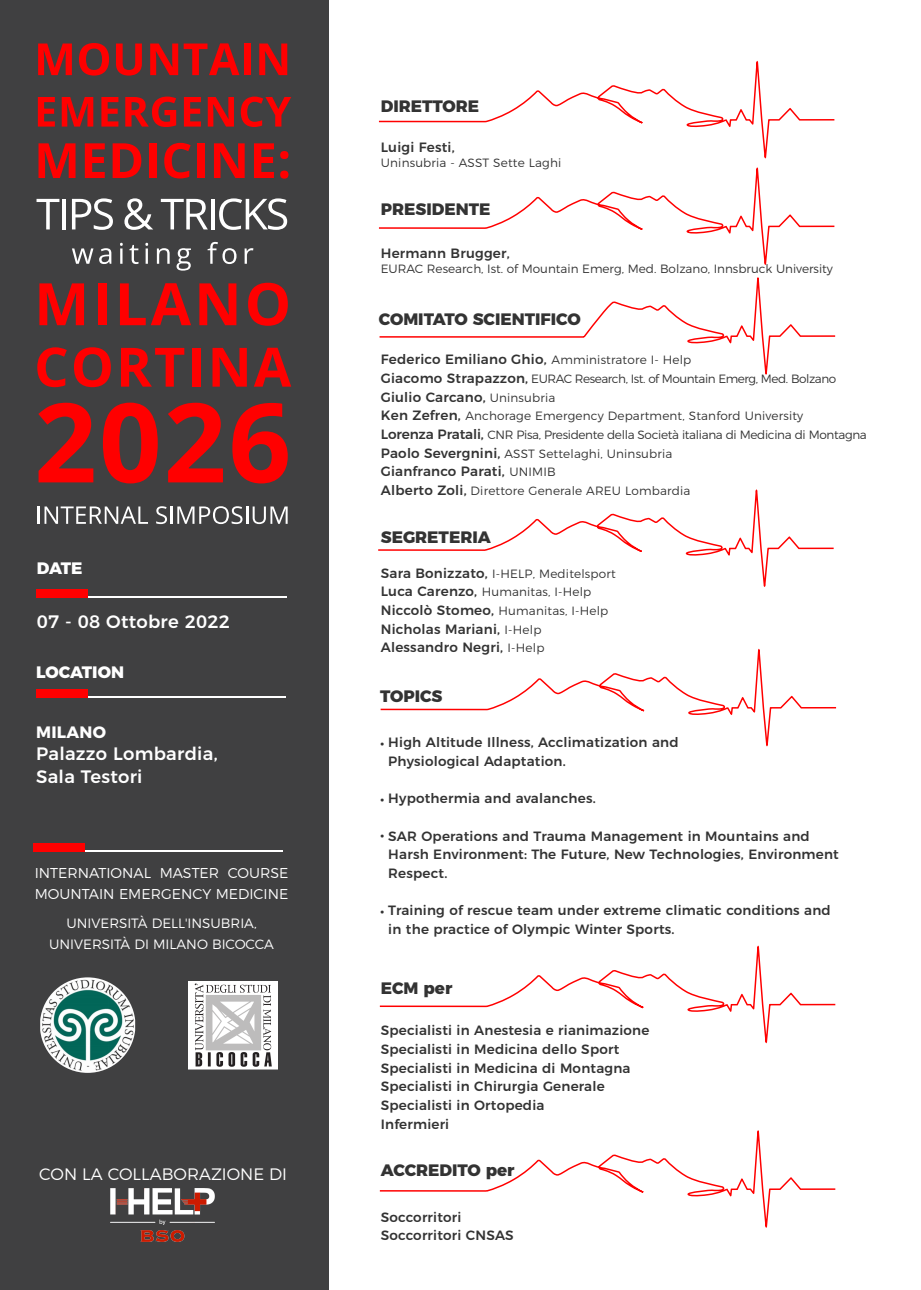
<style>
.page{position:relative;width:921px;height:1290px;background:#fff}
.page>*{position:absolute;margin:0;border:0;box-sizing:border-box;transform-origin:0 0}
.t1{font:500 18px/22.5px "Montserrat";letter-spacing:.015em;color:#fff}
.t2{font:800 16.5px "Montserrat";color:#333}
.t3{font:300 16.5px "Montserrat";color:#fff}
.t4{font:800 16.5px "Montserrat";letter-spacing:-.005em;color:#fff}
.t5{font:700 16.5px "Montserrat";letter-spacing:.015em;color:#fff}
.t6{font:300 14.25px/21px "Montserrat";color:#fff}
.t7{font:500 13.5px/18.6px "Montserrat";letter-spacing:.015em;color:#333}
.t8{font:300 13.5px/21px "Montserrat";color:#fff;text-align:center}
.t9{font:300 12px/18.6px "Montserrat";letter-spacing:.005em;color:#333}
.t10{font:300 12px "Montserrat";letter-spacing:-.035em;color:#333}
.t11{font:800 10.5px "Montserrat";color:#333}
.s1{font-weight:300;font-size:12px}
.s2{font-weight:500;font-size:13.5px}
</style>
<div class="page">
<div style="left:0;top:0;width:328px;height:1290px;background:#404041"></div>
<hr style="left:37px;top:596px;width:249px;height:2px;background:#fff">
<div style="left:37px;top:590px;width:51px;height:8px;background:#f00"></div>
<hr style="left:36px;top:696px;width:250px;height:1px;background:#fff">
<div style="left:36px;top:689px;width:51px;height:8px;background:#f00"></div>
<hr style="left:33px;top:849px;width:250px;height:2px;background:#fff">
<div style="left:33px;top:843px;width:51px;height:8px;background:#f00"></div>
<svg style="left:38px;top:44px;width:34px;height:31px"></svg>
<svg style="left:79px;top:43px;width:30px;height:33px"></svg>
<svg style="left:116px;top:44px;width:26px;height:32px"></svg>
<svg style="left:150px;top:43px;width:89px;height:32px"></svg>
<div style="left:244px;top:44px;width:7px;height:31px;background:#f00"></div>
<svg style="left:259px;top:44px;width:28px;height:31px"></svg>
<svg style="left:38px;top:97px;width:17px;height:30px"></svg>
<svg style="left:62px;top:97px;width:31px;height:30px"></svg>
<svg style="left:101px;top:97px;width:17px;height:30px"></svg>
<svg style="left:125px;top:97px;width:51px;height:30px"></svg>
<svg style="left:184px;top:97px;width:17px;height:30px"></svg>
<svg style="left:208px;top:97px;width:26px;height:30px"></svg>
<svg style="left:241px;top:97px;width:50px;height:30px"></svg>
<svg style="left:38px;top:143px;width:37px;height:35px"></svg>
<svg style="left:85px;top:143px;width:20px;height:35px"></svg>
<svg style="left:113px;top:143px;width:28px;height:35px"></svg>
<div style="left:149px;top:143px;width:7px;height:35px;background:#f00"></div>
<svg style="left:164px;top:143px;width:26px;height:35px"></svg>
<div style="left:197px;top:143px;width:7px;height:35px;background:#f00"></div>
<svg style="left:214px;top:143px;width:30px;height:35px"></svg>
<svg style="left:254px;top:143px;width:20px;height:35px"></svg>
<svg style="left:280px;top:151px;width:8px;height:28px"></svg>
<svg style="left:36px;top:199px;width:23px;height:30px"></svg>
<hr style="left:62px;top:199px;width:4px;height:30px;background:#fff">
<svg style="left:72px;top:198px;width:41px;height:32px"></svg>
<svg style="left:124px;top:198px;width:29px;height:32px"></svg>
<svg style="left:161px;top:199px;width:47px;height:30px"></svg>
<hr style="left:211px;top:199px;width:3px;height:30px;background:#fff">
<svg style="left:219px;top:198px;width:68px;height:32px"></svg>
<svg style="left:72px;top:248px;width:21px;height:16px"></svg>
<svg style="left:99px;top:248px;width:12px;height:16px"></svg>
<svg style="left:120px;top:243px;width:3px;height:21px"></svg>
<svg style="left:129px;top:245px;width:9px;height:19px"></svg>
<svg style="left:145px;top:243px;width:3px;height:21px"></svg>
<svg style="left:157px;top:248px;width:12px;height:16px"></svg>
<svg style="left:176px;top:248px;width:15px;height:23px"></svg>
<svg style="left:207px;top:242px;width:29px;height:22px"></svg>
<svg style="left:244px;top:248px;width:9px;height:16px"></svg>
<svg style="left:39px;top:283px;width:45px;height:42px"></svg>
<div style="left:97px;top:283px;width:9px;height:42px;background:#f00"></div>
<svg style="left:120px;top:283px;width:71px;height:42px"></svg>
<svg style="left:199px;top:283px;width:37px;height:42px"></svg>
<svg style="left:248px;top:283px;width:40px;height:43px"></svg>
<svg style="left:37px;top:347px;width:30px;height:40px"></svg>
<svg style="left:74px;top:347px;width:37px;height:40px"></svg>
<svg style="left:121px;top:348px;width:63px;height:39px"></svg>
<div style="left:192px;top:348px;width:8px;height:39px;background:#f00"></div>
<svg style="left:212px;top:348px;width:35px;height:39px"></svg>
<svg style="left:254px;top:348px;width:37px;height:39px"></svg>
<svg style="left:38px;top:403px;width:55px;height:79px"></svg>
<svg style="left:103px;top:402px;width:55px;height:81px"></svg>
<svg style="left:168px;top:403px;width:55px;height:79px"></svg>
<svg style="left:232px;top:403px;width:56px;height:80px"></svg>
<svg style="left:38px;top:506px;width:110px;height:18px"></svg>
<svg style="left:156px;top:506px;width:131px;height:18px"></svg>
<svg style="left:378px;top:62px;width:457px;height:106px"></svg>
<svg style="left:379px;top:168px;width:456px;height:110px"></svg>
<svg style="left:379px;top:278px;width:457px;height:97px"></svg>
<svg style="left:378px;top:490px;width:456px;height:97px"></svg>
<svg style="left:380px;top:650px;width:457px;height:97px"></svg>
<svg style="left:379px;top:946px;width:457px;height:98px"></svg>
<svg style="left:379px;top:1131px;width:457px;height:97px"></svg>
<img style="left:110px;top:1188px;width:104px;height:53px">
<img style="left:40px;top:977px;width:95px;height:95px">
<img style="left:188px;top:981px;width:89px;height:88px">
<p class="t4" style="left:37px;top:554px;width:47px">DATE</p>
<h1 class="t1" style="left:37px;top:609px;width:195px">07 - 08 Ottobre 2022</h1>
<p class="t4" style="left:36px;top:659px;width:89px">LOCATION</p>
<p class="t5" style="left:36px;top:718px;width:71px">MILANO</p>
<h1 class="t1" style="left:36px;top:741px;width:183px">Palazzo Lombardia,<br>Sala Testori</h1>
<p class="t6" style="left:35px;top:861px;width:255px">INTERNATIONAL MASTER COURSE<br>MOUNTAIN EMERGENCY MEDICINE</p>
<p class="t8" style="left:49px;top:911px;width:226px">UNIVERSITÀ DELL'INSUBRIA,<br>UNIVERSITÀ DI MILANO BICOCCA</p>
<p class="t3" style="left:39px;top:1160px;width:249px">CON LA COLLABORAZIONE DI</p>
<p class="t2" style="left:380px;top:92px;width:100px">DIRETTORE</p>
<p class="t7" style="left:380px;top:136px;width:75px">Luigi Festi,</p>
<p class="t9" style="left:380px;top:152px;width:182px">Uninsubria - ASST Sette Laghi</p>
<p class="t2" style="left:380px;top:196px;width:111px">PRESIDENTE</p>
<p class="t7" style="left:380px;top:243px;width:130px">Hermann Brugger,</p>
<p class="t9" style="left:380px;top:258px;width:453px">EURAC Research, Ist. of Mountain Emerg, Med. Bolzano, Innsbruck University</p>
<p class="t2" style="left:378px;top:305px;width:203px">COMITATO SCIENTIFICO</p>
<p class="t7" style="left:380px;top:349px;width:312px">Federico Emiliano Ghio, <span class="s1">Amministratore I- Help</span></p>
<p class="t10" style="left:380px;top:369px;width:456px"><span class="s2">Giacomo Strapazzon,</span> EURAC Research, Ist. of Mountain Emerg, Med. Bolzano</p>
<p class="t7" style="left:380px;top:386px;width:176px">Giulio Carcano, <span class="s1">Uninsubria</span></p>
<p class="t9" style="left:380px;top:405px;width:487px"><span class="s2">Ken Zefren,</span> Anchorage Emergency Department, Stanford University<br><span class="s2">Lorenza Pratali,</span> CNR Pisa, Presidente della Società italiana di Medicina di Montagna<br><span class="s2">Paolo Severgnini,</span> ASST Settelaghi, Uninsubria</p>
<p class="t7" style="left:380px;top:461px;width:176px">Gianfranco Parati, <span class="s1">UNIMIB</span></p>
<p class="t9" style="left:380px;top:480px;width:311px"><span class="s2">Alberto Zoli,</span> Direttore Generale AREU Lombardia</p>
<p class="t2" style="left:380px;top:523px;width:111px">SEGRETERIA</p>
<p class="t9" style="left:380px;top:563px;width:236px"><span class="s2">Sara Bonizzato,</span> I-HELP, Meditelsport<br><span class="s2">Luca Carenzo,</span> Humanitas, I-Help<br><span class="s2">Niccolò Stomeo,</span> Humanitas, I-Help</p>
<p class="t7" style="left:380px;top:618px;width:165px">Nicholas Mariani, <span class="s1">I-Help<br></span>Alessandro Negri, <span class="s1">I-Help</span></p>
<p class="t2" style="left:380px;top:682px;width:64px">TOPICS</p>
<p class="t7" style="left:388px;top:732px;width:292px">High Altitude Illness, Acclimatization and<br>Physiological Adaptation.</p>
<p class="t7" style="left:388px;top:788px;width:209px">Hypothermia and avalanches.</p>
<p class="t7" style="left:388px;top:825px;width:452px">SAR Operations and Trauma Management in Mountains and<br>Harsh Environment: The Future, New Technologies, Environment<br>Respect.</p>
<p class="t7" style="left:388px;top:900px;width:444px">Training of rescue team under extreme climatic conditions and in the practice of Olympic Winter Sports.</p>
<p class="t11" style="left:380px;top:734px;width:5px">•</p>
<p class="t11" style="left:380px;top:790px;width:5px">•</p>
<p class="t11" style="left:380px;top:826px;width:5px">•</p>
<p class="t11" style="left:380px;top:902px;width:5px">•</p>
<p class="t2" style="left:380px;top:974px;width:73px">ECM per</p>
<p class="t7" style="left:380px;top:1020px;width:270px">Specialisti in Anestesia e rianimazione<br>Specialisti in Medicina dello Sport<br>Specialisti in Medicina di Montagna<br>Specialisti in Chirurgia Generale<br>Specialisti in Ortopedia<br>Infermieri</p>
<p class="t2" style="left:380px;top:1156px;width:135px">ACCREDITO per</p>
<p class="t7" style="left:380px;top:1206px;width:134px">Soccorritori<br>Soccorritori CNSAS</p>
</div>
